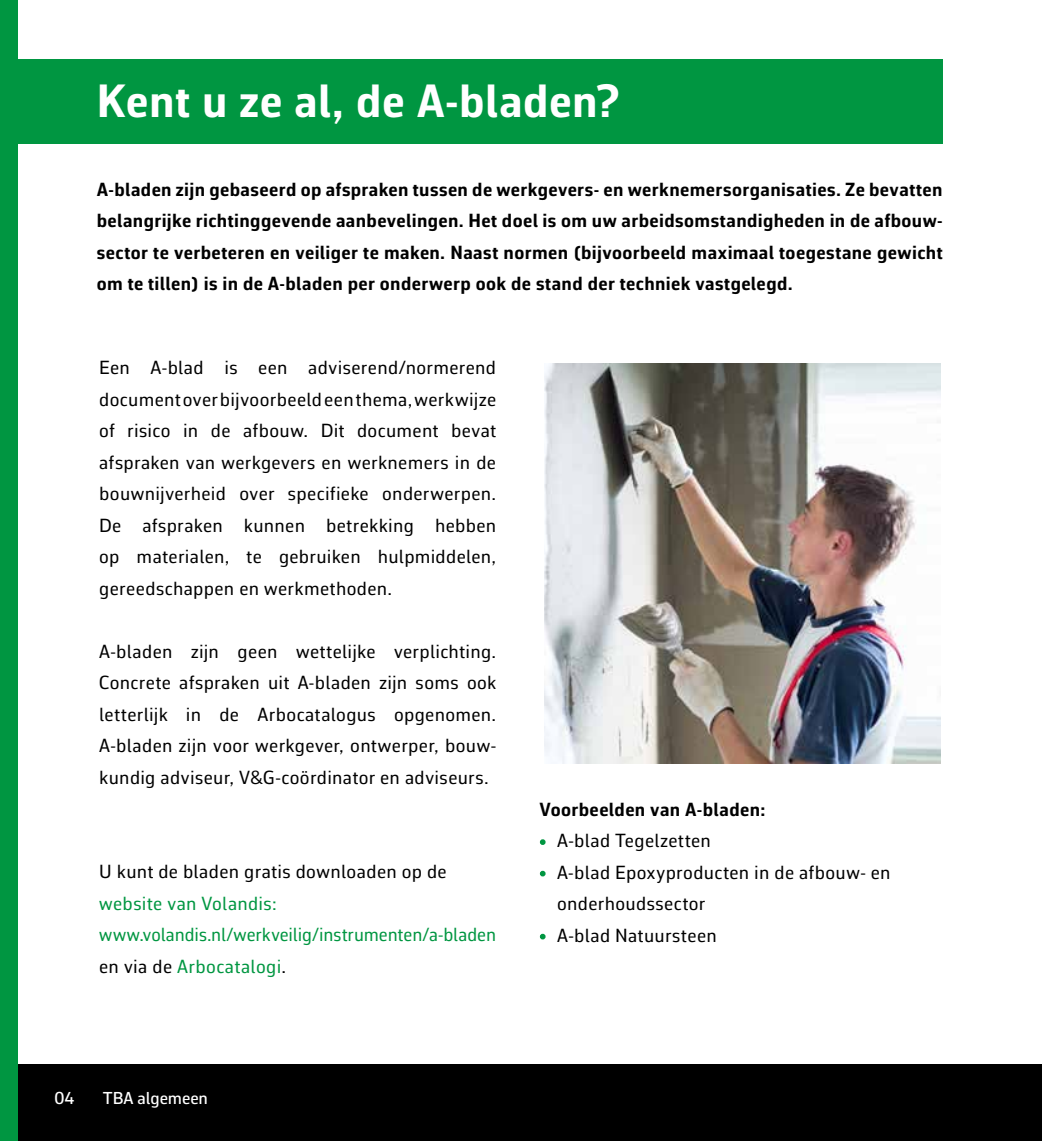
<style>
.page{position:relative;width:1042px;height:1141px;background:#fff}
.page>*{position:absolute;margin:0;border:0;box-sizing:border-box;transform-origin:0 0}
.t1{font:700 47.25px "Corbeau Pro";letter-spacing:.01em;color:#fff}
.t2{font:19.25px/31.5px "Corbeau Pro";letter-spacing:.015em;color:#000;text-align:justify}
.t3{font:700 19.25px/31.5px "Corbeau Pro";letter-spacing:.02em;color:#000;text-align:justify}
.t4{font:19.25px/31.5px "Corbeau Pro";letter-spacing:.01em;color:#009641}
.t5{font:500 17.5px "Corbeau Pro";color:#fff}
.s1{color:#000}
.s2{color:#009641}
</style>
<div class="page">
<div style="left:0;top:1064px;width:1042px;height:77px;background:#000"></div>
<div style="left:0;top:0;width:17px;height:1141px;background:#009641"></div>
<svg style="left:540px;top:839px;width:5px;height:6px"></svg>
<svg style="left:540px;top:871px;width:5px;height:5px"></svg>
<svg style="left:540px;top:934px;width:5px;height:5px"></svg>
<div style="left:4px;top:59px;width:939px;height:85px;background:#009641"></div>
<img style="left:545px;top:364px;width:395px;height:399px">
<h1 class="t1" style="left:97px;top:70px;width:525px">Kent u ze al, de A-bladen?</h1>
<p class="t3" style="left:97px;top:173px;width:847px">A-bladen zijn gebaseerd op afspraken tussen de werkgevers- en werknemersorganisaties. Ze bevatten belangrijke richtinggevende aanbevelingen. Het doel is om uw arbeidsomstandigheden in de afbouw&shy;sector te verbeteren en veiliger te maken. Naast normen (bijvoorbeeld maximaal toegestane gewicht om te tillen) is in de A-bladen per onderwerp ook de stand der techniek vastgelegd.</p>
<p class="t2" style="left:99px;top:352px;width:398px">Een A-blad is een adviserend/normerend document over bijvoorbeeld een thema, werkwijze of risico in de afbouw. Dit document bevat afspraken van werkgevers en werknemers in de bouwnijverheid over specifieke onderwerpen.<br>De afspraken kunnen betrekking hebben op materialen, te gebruiken hulpmiddelen, gereedschappen en werkmethoden.</p>
<p class="t2" style="left:99px;top:635px;width:398px">A-bladen zijn geen wettelijke verplichting.<br>Concrete afspraken uit A-bladen zijn soms ook letterlijk in de Arbocatalogus opgenomen.<br>A-bladen zijn voor werkgever, ontwerper, bouw&shy;kundig adviseur, V&amp;G-coördinator en adviseurs.</p>
<p class="t2" style="left:99px;top:855px;width:349px">U kunt de bladen gratis downloaden op de</p>
<p class="t4" style="left:99px;top:887px;width:398px">website van Volandis: www.volandis.nl/werkveilig/instrumenten/a-bladen <span class="s1">en via de</span> Arbocatalogi<span class="s1">.</span></p>
<p class="t3" style="left:539px;top:793px;width:227px">Voorbeelden van A-bladen:</p>
<p class="t2" style="left:539px;top:824px;width:173px"><span class="s2">•</span> A-blad Tegelzetten</p>
<p class="t2" style="left:557px;top:856px;width:335px;text-indent:-17px"><span class="s2">•</span> A-blad Epoxyproducten in de afbouw- en onderhoudssector</p>
<p class="t2" style="left:539px;top:919px;width:179px"><span class="s2">•</span> A-blad Natuursteen</p>
<p class="t5" style="left:54px;top:1086px;width:22px">04</p>
<p class="t5" style="left:103px;top:1086px;width:107px">TBA algemeen</p>
</div>
